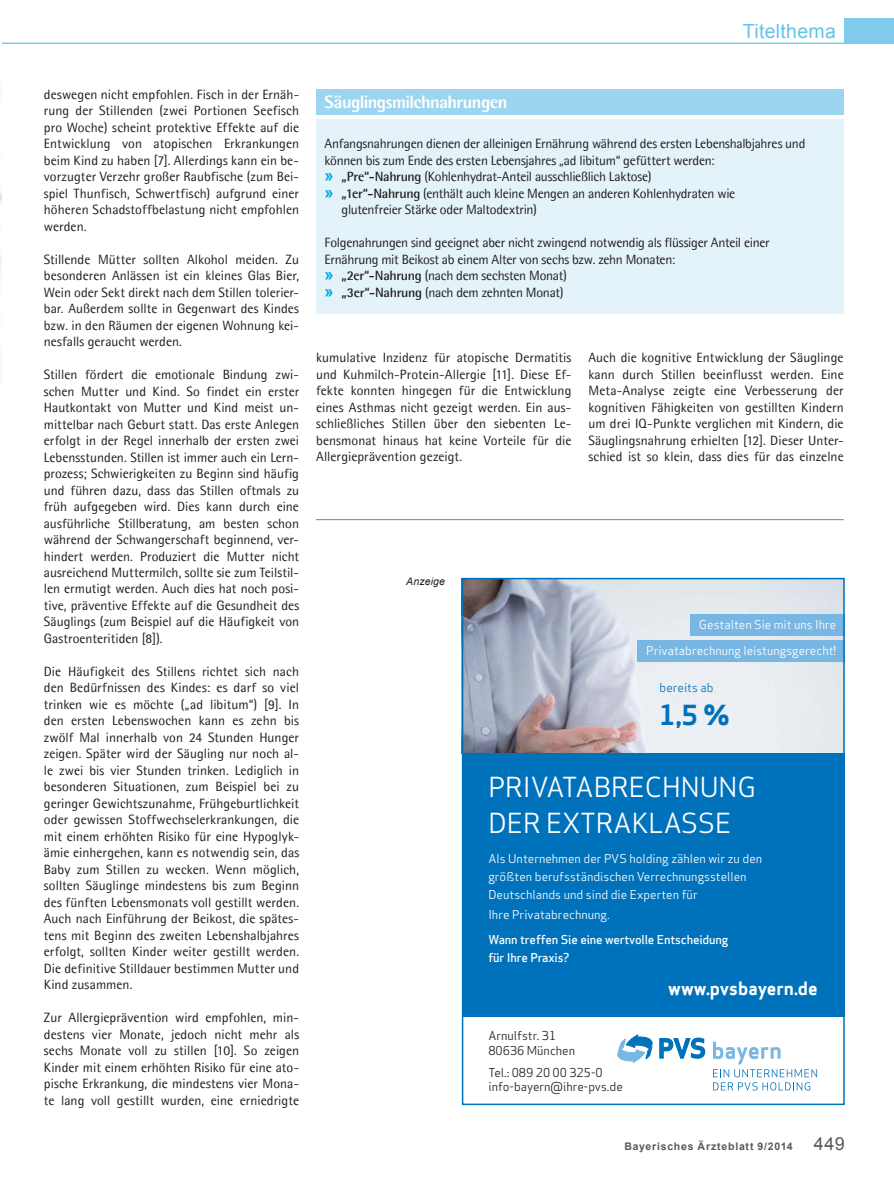
<style>
.page{position:relative;width:894px;height:1190px;background:#fff}
.page>*{position:absolute;margin:0;border:0;box-sizing:border-box;transform-origin:0 0}
.t1{font:27px/36px "Apex Sans";color:#fff}
.t2{font:700 27px "Apex Sans";color:#0072bc}
.t3{font:19.5px "Arial";letter-spacing:.015em;color:#64c4ea}
.t4{font:800 18px "Agfa Rotis Semisans";letter-spacing:-.035em;color:#fff}
.t5{font:700 18px "Apex Sans";color:#fff}
.t6{font:13.5px/16.5px "Agfa Rotis Semisans";letter-spacing:-.01em;color:#231f20;text-align:justify}
.t7{font:12px/18px "Apex Sans";color:#fff}
.t8{font:12px/14.4px "Apex Sans";color:#231f20}
.t9{font:500 12px/18px "Apex Sans";letter-spacing:-.01em;color:#fff}
.t10{font:12px "Apex Sans";color:#0072bc}
.t11{font:700 10.5px "Arial";letter-spacing:.075em;color:#58595b}
.t12{font:italic 10.5px "Arial";letter-spacing:.01em;color:#231f20}
.s1{font-family:"Arial";font-weight:700;font-size:16.5px;color:#00a9e0}
.s2{font-weight:700}
.s3{font-weight:400;font-size:18px}
</style>
<div class="page">
<div style="left:843px;top:18px;width:50px;height:26px;background:#81ccec"></div>
<hr style="left:1px;top:43px;width:892px;height:1px;background:#81ccec">
<img style="left:0;top:87px;width:1px;height:296px">
<img style="left:465px;top:581px;width:376px;height:172px">
<div style="left:462px;top:753px;width:382px;height:264px;background:#0072bc"></div>
<svg style="left:659px;top:1038px;width:46px;height:21px"></svg>
<svg style="left:617px;top:1034px;width:35px;height:29px"></svg>
<svg style="left:713px;top:1042px;width:104px;height:48px"></svg>
<div style="left:690px;top:614px;width:154px;height:22px;background:#78b7e4"></div>
<div style="left:637px;top:640px;width:207px;height:22px;background:#78b7e4"></div>
<div style="left:462px;top:578px;width:382px;height:527px;border:2px solid #0072bc"></div>
<hr style="left:316px;top:519px;width:527px;height:1px;background:#807f83">
<div style="left:316px;top:119px;width:527px;height:194px;background:#e4f3fa"></div>
<div style="left:316px;top:89px;width:527px;height:25px;background:#9bd5ef"></div>
<h2 class="t3" style="left:742px;top:20px;width:94px">Titelthema</h2>
<p class="t6" style="left:44px;top:86px;width:257px">deswegen nicht empfohlen. Fisch in der Ernäh&shy;rung der Stillenden (zwei Portionen Seefisch pro Woche) scheint protektive Effekte auf die Entwicklung von atopischen Erkrankungen beim Kind zu haben [7]. Allerdings kann ein be&shy;vorzugter Verzehr großer Raubfische (zum Bei&shy;spiel Thunfisch, Schwertfisch) aufgrund einer höheren Schadstoffbelastung nicht empfohlen werden.</p>
<p class="t6" style="left:44px;top:251px;width:257px">Stillende Mütter sollten Alkohol meiden. Zu besonderen Anlässen ist ein kleines Glas Bier, Wein oder Sekt direkt nach dem Stillen tolerier&shy;bar. Außerdem sollte in Gegenwart des Kindes bzw. in den Räumen der eigenen Wohnung kei&shy;nesfalls geraucht werden.</p>
<p class="t6" style="left:44px;top:366px;width:257px">Stillen fördert die emotionale Bindung zwi&shy;schen Mutter und Kind. So findet ein erster Hautkontakt von Mutter und Kind meist un&shy;mittelbar nach Geburt statt. Das erste Anlegen erfolgt in der Regel innerhalb der ersten zwei Lebensstunden. Stillen ist immer auch ein Lern&shy;prozess; Schwierigkeiten zu Beginn sind häufig und führen dazu, dass das Stillen oftmals zu früh aufgegeben wird. Dies kann durch eine ausführliche Stillberatung, am besten schon während der Schwangerschaft beginnend, ver&shy;hindert werden. Produziert die Mutter nicht ausreichend Muttermilch, sollte sie zum Teilstil&shy;len ermutigt werden. Auch dies hat noch posi&shy;tive, präventive Effekte auf die Gesundheit des Säuglings (zum Beispiel auf die Häufigkeit von Gastroenteritiden [8]).</p>
<p class="t6" style="left:44px;top:663px;width:257px">Die Häufigkeit des Stillens richtet sich nach den Bedürfnissen des Kindes: es darf so viel trinken wie es möchte („ad libitum“) [9]. In den ersten Lebenswochen kann es zehn bis zwölf Mal innerhalb von 24 Stunden Hunger zeigen. Später wird der Säugling nur noch al&shy;le zwei bis vier Stunden trinken. Lediglich in besonderen Situationen, zum Beispiel bei zu geringer Gewichtszunahme, Frühgeburtlichkeit oder gewissen Stoffwechselerkrankungen, die mit einem erhöhten Risiko für eine Hypoglyk&shy;ämie einhergehen, kann es notwendig sein, das Baby zum Stillen zu wecken. Wenn möglich, sollten Säuglinge mindestens bis zum Beginn des fünften Lebensmonats voll gestillt werden.<br>Auch nach Einführung der Beikost, die spätes&shy;tens mit Beginn des zweiten Lebenshalbjahres erfolgt, sollten Kinder weiter gestillt werden.<br>Die definitive Stilldauer bestimmen Mutter und Kind zusammen.</p>
<p class="t6" style="left:44px;top:1009px;width:257px">Zur Allergieprävention wird empfohlen, min&shy;destens vier Monate, jedoch nicht mehr als sechs Monate voll zu stillen [10]. So zeigen Kinder mit einem erhöhten Risiko für eine ato&shy;pische Erkrankung, die mindestens vier Mona&shy;te lang voll gestillt wurden, eine erniedrigte</p>
<h3 class="t4" style="left:324px;top:90px;width:184px">Säuglingsmilchnahrungen</h3>
<p class="t6" style="left:324px;top:135px;width:482px">Anfangsnahrungen dienen der alleinigen Ernährung während des ersten Lebenshalbjahres und</p>
<p class="t6" style="left:324px;top:152px;width:391px">können bis zum Ende des ersten Lebensjahres „ad libitum“ gefüttert werden:</p>
<p class="t6" style="left:324px;top:168px;width:328px"><span class="s1">»</span> <span class="s2">„Pre“-Nahrung</span> (Kohlenhydrat-Anteil ausschließlich Laktose)</p>
<p class="t6" style="left:324px;top:185px;width:412px"><span class="s1">»</span> <span class="s2">„1er“-Nahrung</span> (enthält auch kleine Mengen an anderen Kohlenhydraten wie</p>
<p class="t6" style="left:341px;top:201px;width:197px">glutenfreier Stärke oder Maltodextrin)</p>
<p class="t6" style="left:324px;top:234px;width:446px;text-align:left">Folgenahrungen sind geeignet aber nicht zwingend notwendig als flüssiger Anteil einer Ernährung mit Beikost ab einem Alter von sechs bzw. zehn Monaten:<br><span class="s1">»</span> <span class="s2">„2er“-Nahrung</span> (nach dem sechsten Monat)<br><span class="s1">»</span> <span class="s2">„3er“-Nahrung</span> (nach dem zehnten Monat)</p>
<p class="t6" style="left:316px;top:349px;width:257px">kumulative Inzidenz für atopische Dermatitis und Kuhmilch-Protein-Allergie [11]. Diese Ef&shy;fekte konnten hingegen für die Entwicklung eines Asthmas nicht gezeigt werden. Ein aus&shy;schließliches Stillen über den siebenten Le&shy;bensmonat hinaus hat keine Vorteile für die Allergieprävention gezeigt.</p>
<p class="t6" style="left:588px;top:349px;width:257px">Auch die kognitive Entwicklung der Säuglinge kann durch Stillen beeinflusst werden. Eine Meta-Analyse zeigte eine Verbesserung der kognitiven Fähigkeiten von gestillten Kindern um drei IQ-Punkte verglichen mit Kindern, die Säuglingsnahrung erhielten [12]. Dieser Unter&shy;schied ist so klein, dass dies für das einzelne</p>
<p class="t12" style="left:406px;top:576px;width:40px">Anzeige</p>
<p class="t7" style="left:646px;top:613px;width:191px;line-height:26px;text-align:right">Gestalten Sie mit uns Ihre<br>Privatabrechnung leistungsgerecht!</p>
<p class="t10" style="left:659px;top:683px;width:55px">bereits ab</p>
<h1 class="t2" style="left:659px;top:700px;width:72px">1,5 %</h1>
<h1 class="t1" style="left:488px;top:772px;width:269px">PRIVATABRECHNUNG<br>DER EXTRAKLASSE</h1>
<p class="t7" style="left:488px;top:851px;width:275px">Als Unternehmen der PVS holding zählen wir zu den größten berufsständischen Verrechnungsstellen<br>Deutschlands und sind die Experten für</p>
<p class="t7" style="left:488px;top:907px;width:123px">Ihre Privatabrechnung.</p>
<p class="t9" style="left:488px;top:932px;width:241px">Wann treffen Sie eine wertvolle Entscheidung für Ihre Praxis?</p>
<p class="t8" style="left:488px;top:1030px;width:88px">Arnulfstr. 31<br>80636 München</p>
<p class="t8" style="left:488px;top:1066px;width:136px">Tel.: 089 20 00 325-0 info-bayern@ihre-pvs.de</p>
<h3 class="t5" style="left:668px;top:979px;width:151px">www.pvsbayern.de</h3>
<p class="t11" style="left:624px;top:1140px;width:222px">Bayerisches Ärzteblatt 9/2014 <span class="s3">449</span></p>
</div>
